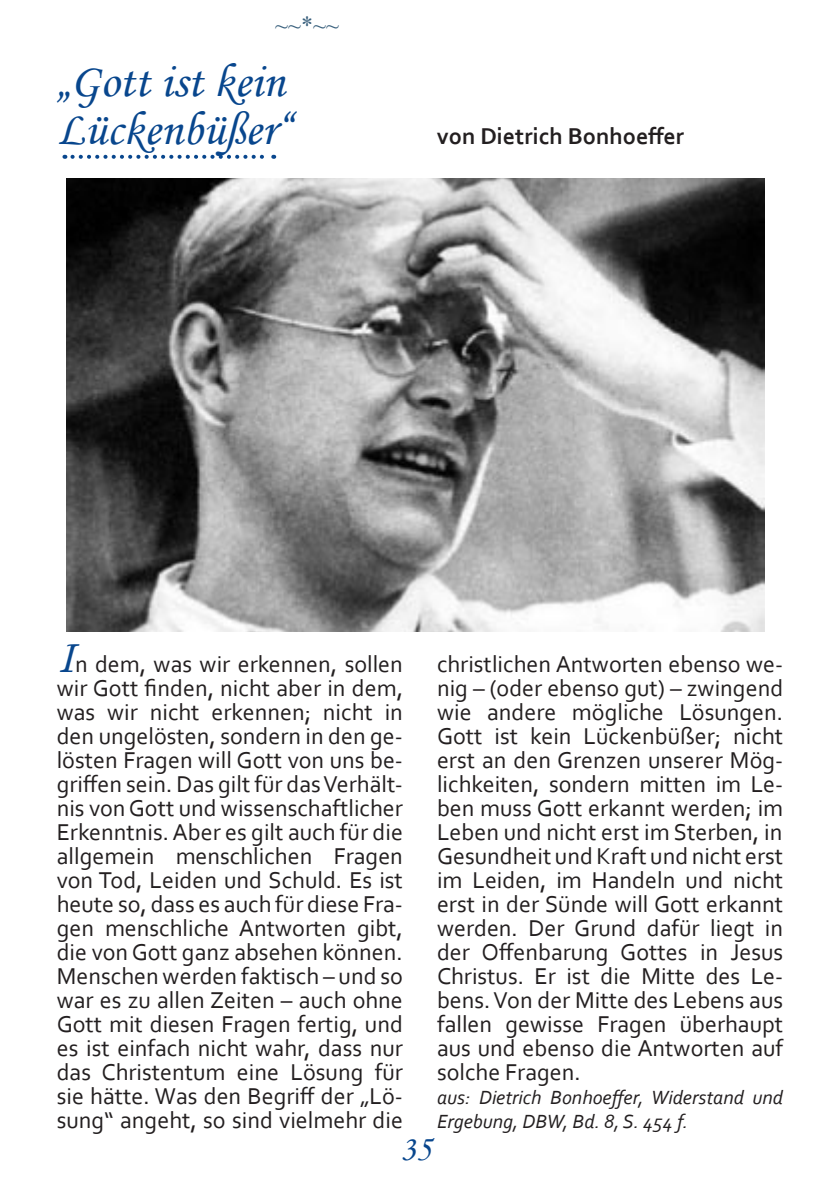
<style>
.page{position:relative;width:840px;height:1191px;background:#fff}
.page>*{position:absolute;margin:0;border:0;box-sizing:border-box;transform-origin:0 0}
.t1{font:48px/48px "Monotype Corsiva";color:#08468d}
.t2{font:36px "Monotype Corsiva";color:#08468d}
.t3{font:24px/24px "Corbel";color:#231f20;text-align:justify}
.t4{font:700 24px "Corbel";color:#231f20}
.t5{font:24px "Times New Roman";color:#385f7c}
.t6{font:italic 20px/24px "Corbel";color:#231f20}
.s1{font-family:"Monotype Corsiva";font-size:48px;color:#08468d}
</style>
<div class="page">
<img style="left:66px;top:178px;width:697px;height:453px">
<svg style="left:72px;top:155px;width:202px;height:4px"></svg>
<p class="t5" style="left:275px;top:9px;width:65px">~~*~~</p>
<h1 class="t1" style="left:57px;top:57px;width:237px">„Gott ist kein<br>Lückenbüßer“</h1>
<p class="t4" style="left:437px;top:121px;width:248px">von Dietrich Bonhoeffer</p>
<p class="t3" style="left:57px;top:651px;width:347px"><span class="s1">I</span>n dem, was wir erkennen, sollen wir Gott finden, nicht aber in dem, was wir nicht erkennen; nicht in den ungelösten, sondern in den ge&shy;lösten Fragen will Gott von uns be&shy;griffen sein. Das gilt für das Verhält&shy;nis von Gott und wissenschaftlicher Erkenntnis. Aber es gilt auch für die allgemein menschlichen Fragen von Tod, Leiden und Schuld. Es ist heute so, dass es auch für diese Fra&shy;gen menschliche Antworten gibt, die von Gott ganz absehen können.<br>Menschen werden faktisch – und so war es zu allen Zeiten – auch ohne Gott mit diesen Fragen fertig, und es ist einfach nicht wahr, dass nur das Christentum eine Lösung für sie hätte. Was den Begriff der „Lö&shy;sung“ angeht, so sind vielmehr die</p>
<p class="t3" style="left:437px;top:651px;width:347px">christlichen Antworten ebenso we&shy;nig – (oder ebenso gut) – zwingend wie andere mögliche Lösungen.<br>Gott ist kein Lückenbüßer; nicht erst an den Grenzen unserer Mög&shy;lichkeiten, sondern mitten im Le&shy;ben muss Gott erkannt werden; im Leben und nicht erst im Sterben, in Gesundheit und Kraft und nicht erst im Leiden, im Handeln und nicht erst in der Sünde will Gott erkannt werden. Der Grund dafür liegt in der Offenbarung Gottes in Jesus Christus. Er ist die Mitte des Le&shy;bens. Von der Mitte des Lebens aus fallen gewisse Fragen überhaupt aus und ebenso die Antworten auf solche Fragen.</p>
<p class="t6" style="left:437px;top:1085px;width:347px">aus: Dietrich Bonhoeffer, Widerstand und<br>Ergebung, DBW, Bd. 8, S. 454 f.</p>
<h2 class="t2" style="left:400px;top:1127px;width:33px">35</h2>
</div>
